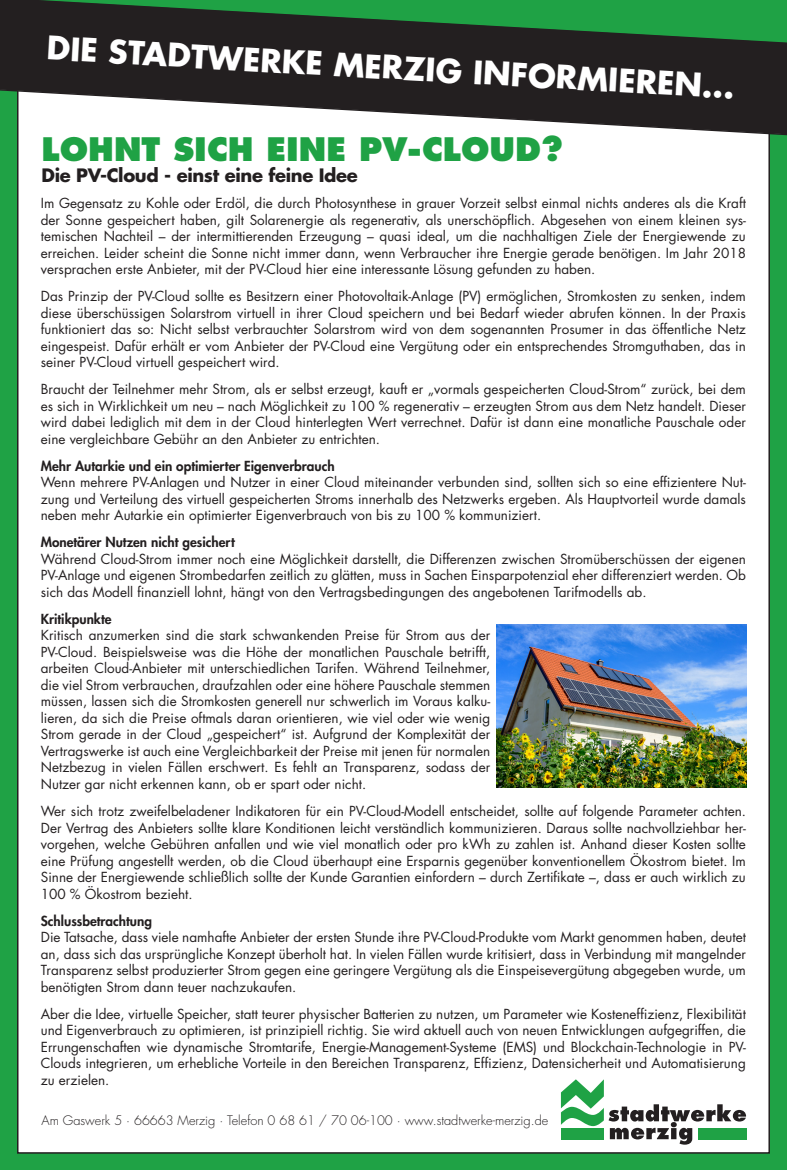
<style>
.page{position:relative;width:787px;height:1170px;background:#fff}
.page>*{position:absolute;margin:0;border:0;box-sizing:border-box;transform-origin:0 0}
.t1{font:700 31.5px "Futura Std";color:#fff}
.t2{font:800 31.5px "Futura Std";color:#1fa245}
.t3{font:700 18px "Futura Std";letter-spacing:-.02em;color:#231f20}
.t4{font:13.5px/16.5px "Futura Std";color:#231f20;text-align:justify}
.t5{font:800 13.5px "Futura Std";color:#231f20}
.t6{font:300 12.75px "Futura Std";color:#231f20}
</style>
<div class="page">
<div style="left:0;top:0;width:787px;height:1169px;background:#1fa245"></div>
<div style="left:18px;top:74px;width:751px;height:1078px;background:#fff"></div>
<svg style="left:561px;top:1079px;width:185px;height:65px"></svg>
<svg style="left:0;top:0;width:787px;height:134px;fill:#231f20"></svg>
<img style="left:496px;top:624px;width:250px;height:163px">
<p class="t1" style="left:48px;top:28px;width:690px;rotate:3deg">DIE STADTWERKE MERZIG INFORMIEREN...</p>
<p class="t2" style="left:41px;top:129px;width:523px">LOHNT SICH EINE PV-CLOUD?</p>
<p class="t3" style="left:41px;top:163px;width:318px">Die PV-Cloud - einst eine feine Idee</p>
<p class="t4" style="left:41px;top:195px;width:706px">Im Gegensatz zu Kohle oder Erdöl, die durch Photosynthese in grauer Vorzeit selbst einmal nichts anderes als die Kraft der Sonne gespeichert haben, gilt Solarenergie als regenerativ, als unerschöpflich. Abgesehen von einem kleinen sys&shy;temischen Nachteil – der intermittierenden Erzeugung – quasi ideal, um die nachhaltigen Ziele der Energiewende zu erreichen. Leider scheint die Sonne nicht immer dann, wenn Verbraucher ihre Energie gerade benötigen. Im Jahr 2018 versprachen erste Anbieter, mit der PV-Cloud hier eine interessante Lösung gefunden zu haben.</p>
<p class="t4" style="left:41px;top:288px;width:706px">Das Prinzip der PV-Cloud sollte es Besitzern einer Photovoltaik-Anlage (PV) ermöglichen, Stromkosten zu senken, indem diese überschüssigen Solarstrom virtuell in ihrer Cloud speichern und bei Bedarf wieder abrufen können. In der Praxis funktioniert das so: Nicht selbst verbrauchter Solarstrom wird von dem sogenannten Prosumer in das öffentliche Netz eingespeist. Dafür erhält er vom Anbieter der PV-Cloud eine Vergütung oder ein entsprechendes Stromguthaben, das in seiner PV-Cloud virtuell gespeichert wird.</p>
<p class="t4" style="left:41px;top:381px;width:706px">Braucht der Teilnehmer mehr Strom, als er selbst erzeugt, kauft er „vormals gespeicherten Cloud-Strom“ zurück, bei dem es sich in Wirklichkeit um neu – nach Möglichkeit zu 100 % regenerativ – erzeugten Strom aus dem Netz handelt. Dieser wird dabei lediglich mit dem in der Cloud hinterlegten Wert verrechnet. Dafür ist dann eine monatliche Pauschale oder eine vergleichbare Gebühr an den Anbieter zu entrichten.</p>
<p class="t5" style="left:41px;top:457px;width:295px">Mehr Autarkie und ein optimierter Eigenverbrauch</p>
<p class="t4" style="left:41px;top:474px;width:706px">Wenn mehrere PV-Anlagen und Nutzer in einer Cloud miteinander verbunden sind, sollten sich so eine effizientere Nut&shy;zung und Verteilung des virtuell gespeicherten Stroms innerhalb des Netzwerks ergeben. Als Hauptvorteil wurde damals neben mehr Autarkie ein optimierter Eigenverbrauch von bis zu 100 % kommuniziert.</p>
<p class="t5" style="left:41px;top:533px;width:195px">Monetärer Nutzen nicht gesichert</p>
<p class="t4" style="left:41px;top:550px;width:706px">Während Cloud-Strom immer noch eine Möglichkeit darstellt, die Differenzen zwischen Stromüberschüssen der eigenen PV-Anlage und eigenen Strombedarfen zeitlich zu glätten, muss in Sachen Einsparpotenzial eher differenziert werden. Ob sich das Modell finanziell lohnt, hängt von den Vertragsbedingungen des angebotenen Tarifmodells ab.</p>
<p class="t5" style="left:41px;top:610px;width:72px">Kritikpunkte</p>
<p class="t4" style="left:41px;top:627px;width:451px">Kritisch anzumerken sind die stark schwankenden Preise für Strom aus der PV-Cloud. Beispielsweise was die Höhe der monatlichen Pauschale betrifft, arbeiten Cloud-Anbieter mit unterschiedlichen Tarifen. Während Teilnehmer, die viel Strom verbrauchen, draufzahlen oder eine höhere Pauschale stemmen müssen, lassen sich die Stromkosten generell nur schwerlich im Voraus kalku&shy;lieren, da sich die Preise oftmals daran orientieren, wie viel oder wie wenig Strom gerade in der Cloud „gespeichert“ ist. Aufgrund der Komplexität der Vertragswerke ist auch eine Vergleichbarkeit der Preise mit jenen für normalen Netzbezug in vielen Fällen erschwert. Es fehlt an Transparenz, sodass der Nutzer gar nicht erkennen kann, ob er spart oder nicht.</p>
<p class="t4" style="left:41px;top:802px;width:706px">Wer sich trotz zweifelbeladener Indikatoren für ein PV-Cloud-Modell entscheidet, sollte auf folgende Parameter achten.<br>Der Vertrag des Anbieters sollte klare Konditionen leicht verständlich kommunizieren. Daraus sollte nachvollziehbar her&shy;vorgehen, welche Gebühren anfallen und wie viel monatlich oder pro kWh zu zahlen ist. Anhand dieser Kosten sollte eine Prüfung angestellt werden, ob die Cloud überhaupt eine Ersparnis gegenüber konventionellem Ökostrom bietet. Im Sinne der Energiewende schließlich sollte der Kunde Garantien einfordern – durch Zertifikate –, dass er auch wirklich zu 100 % Ökostrom bezieht.</p>
<p class="t5" style="left:41px;top:911px;width:113px">Schlussbetrachtung</p>
<p class="t4" style="left:41px;top:928px;width:706px">Die Tatsache, dass viele namhafte Anbieter der ersten Stunde ihre PV-Cloud-Produkte vom Markt genommen haben, deutet an, dass sich das ursprüngliche Konzept überholt hat. In vielen Fällen wurde kritisiert, dass in Verbindung mit mangelnder Transparenz selbst produzierter Strom gegen eine geringere Vergütung als die Einspeisevergütung abgegeben wurde, um benötigten Strom dann teuer nachzukaufen.</p>
<p class="t4" style="left:41px;top:1005px;width:706px">Aber die Idee, virtuelle Speicher, statt teurer physischer Batterien zu nutzen, um Parameter wie Kosteneffizienz, Flexibilität und Eigenverbrauch zu optimieren, ist prinzipiell richtig. Sie wird aktuell auch von neuen Entwicklungen aufgegriffen, die Errungenschaften wie dynamische Stromtarife, Energie-Management-Systeme (EMS) und Blockchain-Technologie in PV-Clouds integrieren, um erhebliche Vorteile in den Bereichen Transparenz, Effizienz, Datensicherheit und Automatisierung zu erzielen.</p>
<p class="t6" style="left:41px;top:1112px;width:508px">Am Gaswerk 5 · 66663 Merzig · Telefon 0 68 61 / 70 06-100 · www.stadtwerke-merzig.de</p>
</div>
